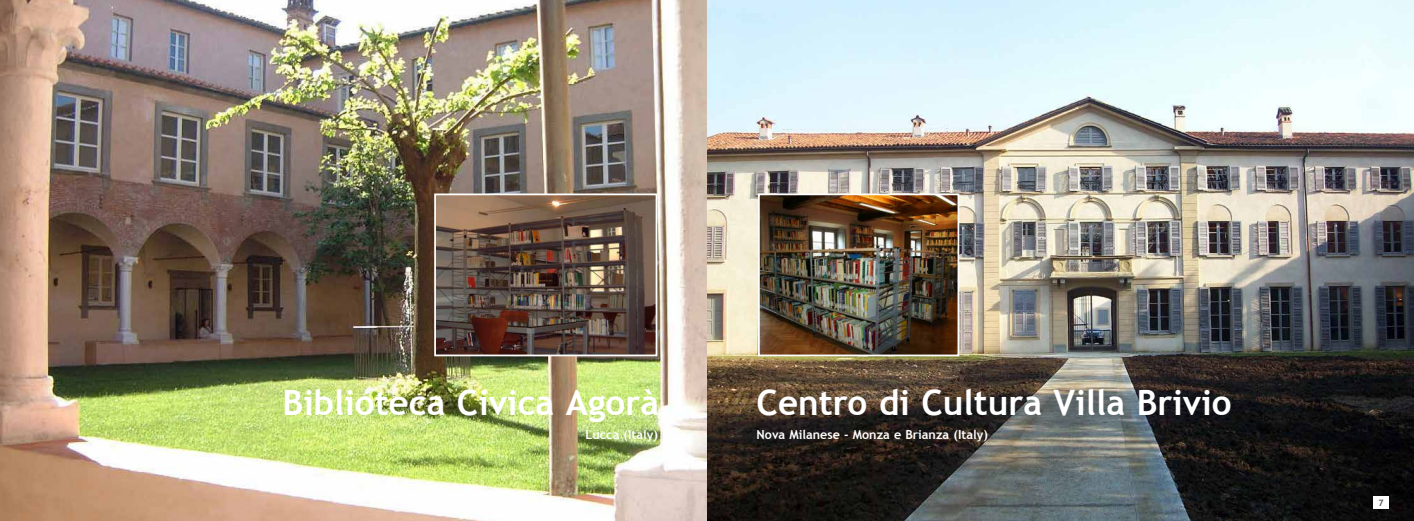
<style>
.page{position:relative;width:1414px;height:521px;background:#fff}
.page>*{position:absolute;margin:0;border:0;box-sizing:border-box;transform-origin:0 0}
.t1{font:700 35px "Trebuchet MS";color:#fff}
.t2{font:700 12.51px "Trebuchet MS";color:#fff}
.t3{font:700 8.75px "Trebuchet MS";color:#575756}
</style>
<div class="page">
<img style="left:707px;top:0;width:707px;height:521px">
<img style="left:761px;top:196px;width:195px;height:157px">
<div style="left:758px;top:193px;width:201px;height:163px;border:2px solid #fff"></div>
<img style="left:0;top:0;width:707px;height:521px">
<img style="left:437px;top:196px;width:217px;height:157px">
<div style="left:434px;top:193px;width:223px;height:163px;border:2px solid #fff"></div>
<div style="left:1373px;top:496px;width:16px;height:12px;background:#fff"></div>
<p class="t1" style="left:283px;top:380px;width:378px">Biblioteca Civica Agorà</p>
<p class="t2" style="left:585px;top:426px;width:74px">Lucca (Italy)</p>
<p class="t1" style="left:756px;top:380px;width:476px">Centro di Cultura Villa Brivio</p>
<p class="t2" style="left:756px;top:426px;width:233px">Nova Milanese - Monza e Brianza (Italy)</p>
<p class="t3" style="left:1378px;top:497px;width:7px">7</p>
</div>
